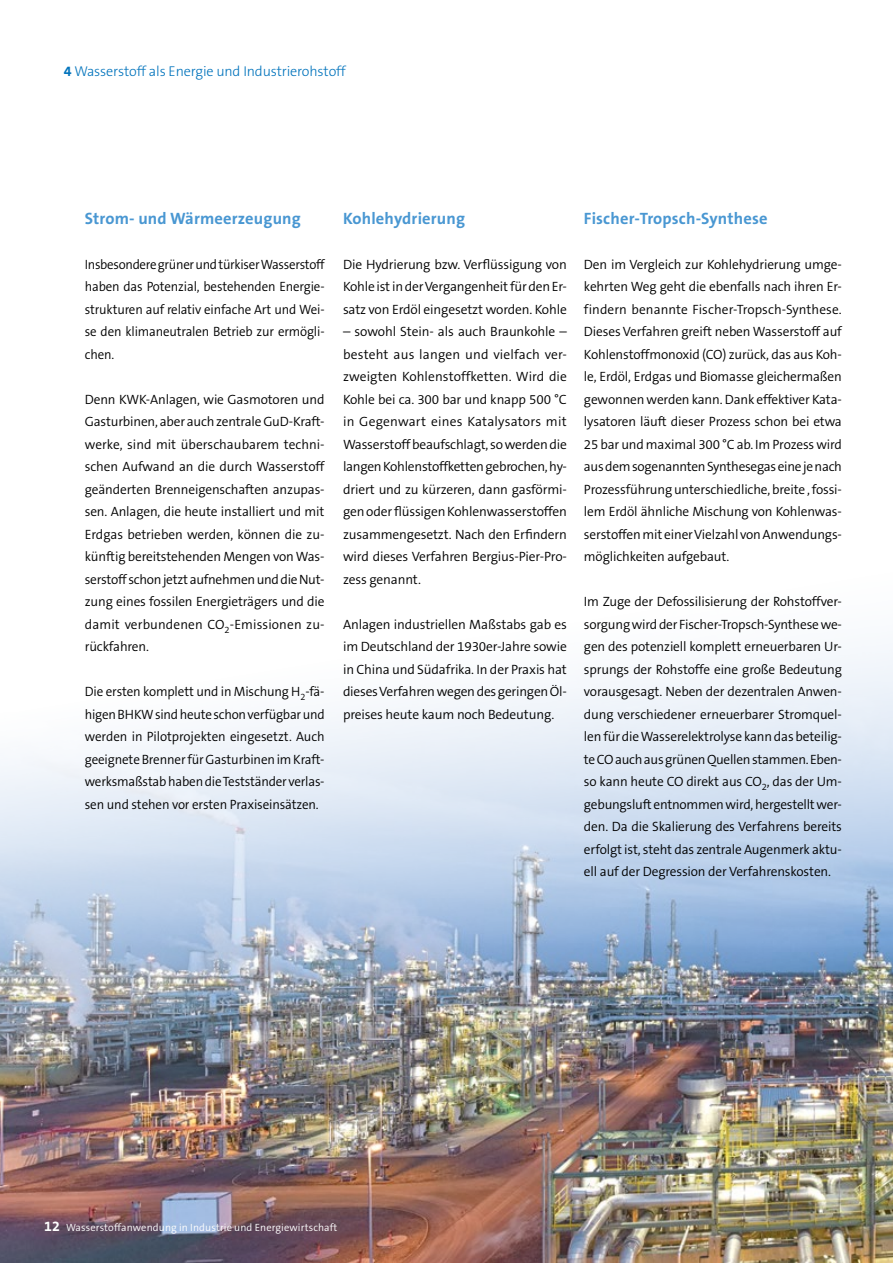
<style>
.page{position:relative;width:893px;height:1263px;background:#fff}
.page>*{position:absolute;margin:0;border:0;box-sizing:border-box;transform-origin:0 0}
.HeadFließ{font:700 16.5px "The Sans B7";letter-spacing:.01em;color:#4997d2}
.Head_1_klein{font:300 14.25px "The Sans B3";letter-spacing:-.01em;color:#0073bc}
.Fließtext{font:300 13.5px/22.5px "The Sans B4";letter-spacing:-.01em;color:#000;text-align:justify}
.Fließtext-2{font:300 13.5px/22.5px "The Sans B4";letter-spacing:-.01em;color:#000;text-align:justify;scale:.96 1}
.HeadFließ-2{font:300 10.5px "The Sans B4";letter-spacing:.01em;color:#fff}
.s1{font-family:"The Sans B7";font-weight:700}
.s2{font-family:"The Sans B7";font-weight:700;font-size:14.25px}
</style>
<div class="page">
<img style="left:0;top:649px;width:893px;height:614px">
<p class="Head_1_klein" style="left:64px;top:64px;width:283px"><span class="s1">4</span> Wasserstoff als Energie und Industrierohstoff</p>
<p class="HeadFließ" style="left:85px;top:209px;width:218px">Strom- und Wärmeerzeugung</p>
<p class="Fließtext-2" style="left:85px;top:253px;width:251px">Insbesondere grüner und türkiser Wasserstoff haben das Potenzial, bestehenden Energie&shy;strukturen auf relativ einfache Art und Wei&shy;se den klimaneutralen Betrieb zur ermögli&shy;chen.</p>
<p class="Fließtext" style="left:85px;top:388px;width:241px">Denn KWK-Anlagen, wie Gasmotoren und Gasturbinen, aber auch zentrale GuD-Kraft&shy;werke, sind mit überschaubarem techni&shy;schen Aufwand an die durch Wasserstoff geänderten Brenneigenschaften anzupas&shy;sen. Anlagen, die heute installiert und mit Erdgas betrieben werden, können die zu&shy;künftig bereitstehenden Mengen von Was&shy;serstoff schon jetzt aufnehmen und die Nut&shy;zung eines fossilen Energieträgers und die damit verbundenen CO<sub>2</sub>-Emissionen zu&shy;rückfahren.</p>
<p class="Fließtext" style="left:85px;top:681px;width:241px">Die ersten komplett und in Mischung H<sub>2</sub>-fä&shy;higen BHKW sind heute schon verfügbar und werden in Pilotprojekten eingesetzt. Auch geeignete Brenner für Gasturbinen im Kraft&shy;werksmaßstab haben die Testständer verlas&shy;sen und stehen vor ersten Praxiseinsätzen.</p>
<p class="HeadFließ" style="left:343px;top:209px;width:124px">Kohlehydrierung</p>
<p class="Fließtext" style="left:343px;top:253px;width:225px">Die Hydrierung bzw. Verflüssigung von Kohle ist in der Vergangenheit für den Er&shy;satz von Erdöl eingesetzt worden. Kohle</p>
<p class="Fließtext" style="left:343px;top:321px;width:225px">– sowohl Stein- als auch Braunkohle – besteht aus langen und vielfach ver&shy;zweigten Kohlenstoffketten. Wird die Kohle bei ca. 300 bar und knapp 500 °C in Gegenwart eines Katalysators mit Wasserstoff beaufschlagt, so werden die langen Kohlenstoffketten gebrochen, hy&shy;driert und zu kürzeren, dann gasförmi&shy;gen oder flüssigen Kohlenwasserstoffen zusammengesetzt. Nach den Erfindern wird dieses Verfahren Bergius-Pier-Pro&shy;zess genannt.</p>
<p class="Fließtext" style="left:343px;top:613px;width:225px">Anlagen industriellen Maßstabs gab es im Deutschland der 1930er-Jahre sowie in China und Südafrika. In der Praxis hat dieses Verfahren wegen des geringen Öl&shy;preises heute kaum noch Bedeutung.</p>
<p class="HeadFließ" style="left:584px;top:209px;width:185px">Fischer-Tropsch-Synthese</p>
<p class="Fließtext" style="left:584px;top:253px;width:260px">Den im Vergleich zur Kohlehydrierung umge&shy;kehrten Weg geht die ebenfalls nach ihren Er&shy;findern benannte Fischer-Tropsch-Synthese.<br>Dieses Verfahren greift neben Wasserstoff auf Kohlenstoffmonoxid (CO) zurück, das aus Koh&shy;le, Erdöl, Erdgas und Biomasse gleichermaßen gewonnen werden kann. Dank effektiver Kata&shy;lysatoren läuft dieser Prozess schon bei etwa 25 bar und maximal 300 °C ab. Im Prozess wird aus dem sogenannten Synthesegas eine je nach Prozessführung unterschiedliche, breite , fossi&shy;lem Erdöl ähnliche Mischung von Kohlenwas&shy;serstoffen mit einer Vielzahl von Anwendungs&shy;möglichkeiten aufgebaut.</p>
<p class="Fließtext" style="left:584px;top:591px;width:259px">Im Zuge der Defossilisierung der Rohstoffver&shy;sorgung wird der Fischer-Tropsch-Synthese we&shy;gen des potenziell komplett erneuerbaren Ur&shy;sprungs der Rohstoffe eine große Bedeutung vorausgesagt. Neben der dezentralen Anwen&shy;dung verschiedener erneuerbarer Stromquel&shy;len für die Wasserelektrolyse kann das beteilig&shy;te CO auch aus grünen Quellen stammen. Eben&shy;so kann heute CO direkt aus CO<sub>2</sub>, das der Um&shy;gebungsluft entnommen wird, hergestellt wer&shy;den. Da die Skalierung des Verfahrens bereits erfolgt ist, steht das zentrale Augenmerk aktu&shy;ell auf der Degression der Verfahrenskosten.</p>
<p class="HeadFließ-2" style="left:44px;top:1222px;width:295px"><span class="s2">12</span> Wasserstoffanwendung in Industrie und Energiewirtschaft</p>
</div>
